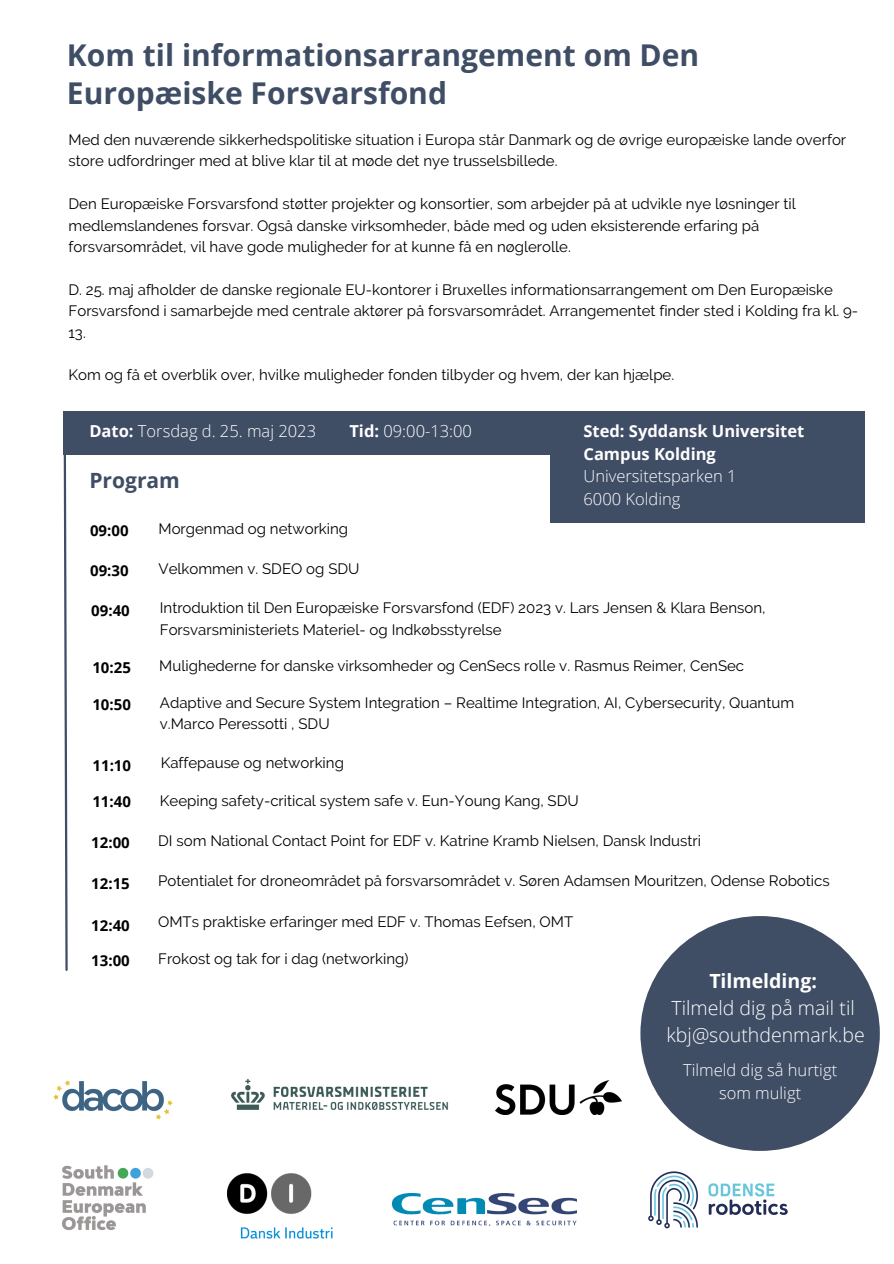
<style>
.page{position:relative;width:894px;height:1264px;background:#fff}
.page>*{position:absolute;margin:0;border:0;box-sizing:border-box;transform-origin:0 0}
.t1{font:700 30px/38.2px "Open Sans";color:#3f4d65}
.t2{font:700 21px "Open Sans";color:#3f4d65}
.t3{font:300 19.5px "Open Sans";color:#fff}
.t4{font:700 19.5px "Open Sans";color:#fff}
.t5{font:300 16.5px/22.5px "Open Sans";color:#fff;text-align:center}
.t6{font:700 16.5px "Open Sans";color:#fff}
.t7{font:15px/21.5px "Raleway";color:#000}
.t8{font:700 15px "Open Sans";color:#000}
.s1{font-weight:700}
</style>
<div class="page">
<svg style="left:63px;top:415px;width:5px;height:556px"></svg>
<div style="left:64px;top:411px;width:800px;height:44px;background:#3f4d65"></div>
<div style="left:550px;top:453px;width:314px;height:70px;background:#3f4d65"></div>
<div style="left:640px;top:916px;width:239px;height:234px;background:#3f4d65;border-radius:50%"></div>
<img style="left:53px;top:1080px;width:120px;height:39px">
<img style="left:62px;top:1165px;width:92px;height:65px">
<img style="left:392px;top:1193px;width:184px;height:32px">
<img style="left:231px;top:1079px;width:218px;height:31px">
<img style="left:228px;top:1173px;width:105px;height:66px">
<img style="left:495px;top:1080px;width:126px;height:34px">
<img style="left:648px;top:1171px;width:140px;height:58px">
<p class="t1" style="left:67px;top:35px;width:633px">Kom til informationsarrangement om Den<br>Europæiske Forsvarsfond</p>
<p class="t7" style="left:69px;top:129px;width:779px">Med den nuværende sikkerhedspolitiske situation i Europa står Danmark og de øvrige europæiske lande overfor store udfordringer med at blive klar til at møde det nye trusselsbillede.</p>
<p class="t7" style="left:69px;top:193px;width:728px">Den Europæiske Forsvarsfond støtter projekter og konsortier, som arbejder på at udvikle nye løsninger til medlemslandenes forsvar. Også danske virksomheder, både med og uden eksisterende erfaring på forsvarsområdet, vil have gode muligheder for at kunne få en nøglerolle.</p>
<p class="t7" style="left:69px;top:279px;width:791px">D. 25. maj afholder de danske regionale EU-kontorer i Bruxelles informationsarrangement om Den Europæiske<br>Forsvarsfond i samarbejde med centrale aktører på forsvarsområdet. Arrangementet finder sted i Kolding fra kl. 9-<br>13.</p>
<p class="t7" style="left:69px;top:364px;width:607px">Kom og få et overblik over, hvilke muligheder fonden tilbyder og hvem, der kan hjælpe.</p>
<p class="t5" style="left:89px;top:419px;width:228px"><span class="s1">Dato:</span> Torsdag d. 25. maj 2023</p>
<p class="t6" style="left:583px;top:419px;width:222px">Sted: Syddansk Universitet</p>
<p class="t6" style="left:583px;top:442px;width:134px">Campus Kolding</p>
<p class="t5" style="left:583px;top:464px;width:155px">Universitetsparken 1</p>
<p class="t5" style="left:583px;top:487px;width:98px">6000 Kolding</p>
<p class="t5" style="left:349px;top:419px;width:124px"><span class="s1">Tid:</span> 09:00-13:00</p>
<p class="t2" style="left:89px;top:466px;width:92px">Program</p>
<p class="t8" style="left:90px;top:519px;width:40px">09:00</p>
<p class="t8" style="left:90px;top:559px;width:40px">09:30</p>
<p class="t8" style="left:91px;top:600px;width:40px">09:40</p>
<p class="t7" style="left:158px;top:517px;width:191px">Morgenmad og networking</p>
<p class="t7" style="left:158px;top:558px;width:202px">Velkommen v. SDEO og SDU</p>
<p class="t7" style="left:160px;top:597px;width:607px">Introduktion til Den Europæiske Forsvarsfond (EDF) 2023 v. Lars Jensen &amp; Klara Benson,<br>Forsvarsministeriets Materiel- og Indkøbsstyrelse</p>
<p class="t8" style="left:92px;top:657px;width:40px">10:25</p>
<p class="t7" style="left:159px;top:655px;width:586px">Mulighederne for danske virksomheder og CenSecs rolle v. Rasmus Reimer, CenSec</p>
<p class="t8" style="left:92px;top:694px;width:40px">10:50</p>
<p class="t7" style="left:160px;top:693px;width:635px;line-height:20.2px">Adaptive and Secure System Integration – Realtime Integration, AI, Cybersecurity, Quantum v.Marco Peressotti , SDU</p>
<p class="t8" style="left:92px;top:754px;width:40px">11:10</p>
<p class="t7" style="left:161px;top:752px;width:185px">Kaffepause og networking</p>
<p class="t8" style="left:92px;top:791px;width:40px">11:40</p>
<p class="t8" style="left:91px;top:832px;width:40px">12:00</p>
<p class="t8" style="left:91px;top:872px;width:40px">12:15</p>
<p class="t8" style="left:91px;top:914px;width:40px">12:40</p>
<p class="t8" style="left:91px;top:949px;width:40px">13:00</p>
<p class="t7" style="left:160px;top:789px;width:420px">Keeping safety-critical system safe v. Eun-Young Kang, SDU</p>
<p class="t7" style="left:158px;top:830px;width:544px">DI som National Contact Point for EDF v. Katrine Kramb Nielsen, Dansk Industri</p>
<p class="t7" style="left:158px;top:870px;width:673px">Potentialet for droneområdet på forsvarsområdet v. Søren Adamsen Mouritzen, Odense Robotics</p>
<p class="t7" style="left:158px;top:911px;width:416px">OMTs praktiske erfaringer med EDF v. Thomas Eefsen, OMT</p>
<p class="t7" style="left:158px;top:948px;width:252px">Frokost og tak for i dag (networking)</p>
<p class="t4" style="left:709px;top:967px;width:109px">Tilmelding:</p>
<p class="t3" style="left:671px;top:994px;width:185px">Tilmeld dig på mail til</p>
<p class="t3" style="left:666px;top:1021px;width:200px">kbj@southdenmark.be</p>
<p class="t5" style="left:682px;top:1058px;width:156px">Tilmeld dig så hurtigt som muligt</p>
</div>
